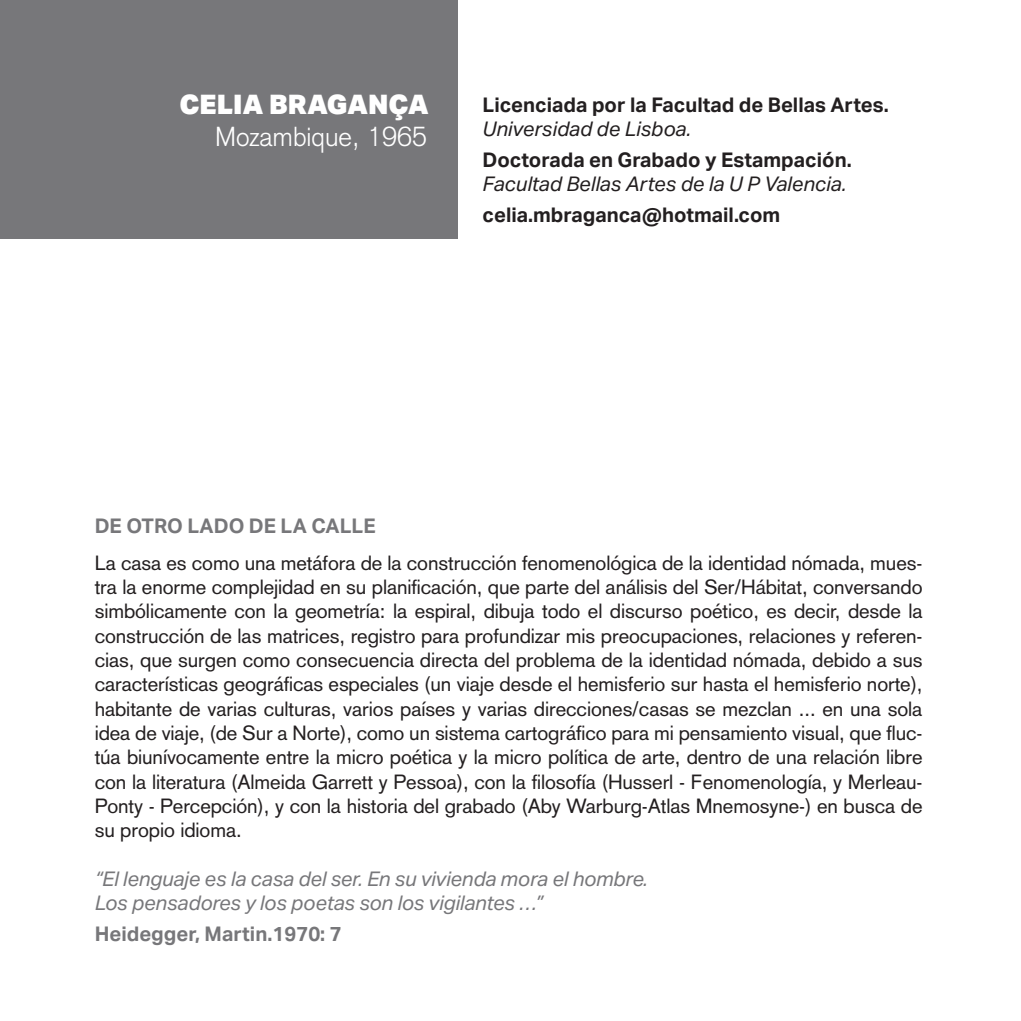
<style>
.page{position:relative;width:1021px;height:1021px;background:#fff}
.page>*{position:absolute;margin:0;border:0;box-sizing:border-box;transform-origin:0 0}
.t1{font:300 27px "Akzidenz Grotesk";color:#fff}
.t2{font:900 27px "Aktiv Grotesk";color:#fff}
.t3{font:20.25px/24.3px "Akzidenz Grotesk";letter-spacing:-.005em;color:#231f20;text-align:justify}
.t4{font:700 20.25px "Aktiv Grotesk";color:#231f20}
.t5{font:italic 20.25px/24.3px "Aktiv Grotesk";letter-spacing:-.005em;color:#77777a}
.t6{font:italic 20.25px "Aktiv Grotesk";color:#231f20}
.t7{font:700 20.25px "Aktiv Grotesk";color:#77777a}
</style>
<div class="page">
<div style="left:0;top:0;width:458px;height:239px;background:#77777a"></div>
<h1 class="t2" style="left:180px;top:86px;width:251px">CELIA BRAGANÇA</h1>
<h1 class="t1" style="left:215px;top:121px;width:214px">Mozambique, 1965</h1>
<p class="t4" style="left:482px;top:92px;width:408px">Licenciada por la Facultad de Bellas Artes.</p>
<p class="t6" style="left:482px;top:117px;width:210px">Universidad de Lisboa.</p>
<p class="t4" style="left:482px;top:147px;width:370px">Doctorada en Grabado y Estampación.</p>
<p class="t6" style="left:482px;top:172px;width:365px">Facultad Bellas Artes de la U P Valencia.</p>
<p class="t4" style="left:482px;top:202px;width:299px">celia.mbraganca@hotmail.com</p>
<p class="t7" style="left:95px;top:513px;width:282px">DE OTRO LADO DE LA CALLE</p>
<p class="t3" style="left:95px;top:550px;width:829px">La casa es como una metáfora de la construcción fenomenológica de la identidad nómada, mues&shy;tra la enorme complejidad en su planificación, que parte del análisis del Ser/Hábitat, conversando simbólicamente con la geometría: la espiral, dibuja todo el discurso poético, es decir, desde la construcción de las matrices, registro para profundizar mis preocupaciones, relaciones y referen&shy;cias, que surgen como consecuencia directa del problema de la identidad nómada, debido a sus características geográficas especiales (un viaje desde el hemisferio sur hasta el hemisferio norte), habitante de varias culturas, varios países y varias direcciones/casas se mezclan ... en una sola idea de viaje, (de Sur a Norte), como un sistema cartográfico para mi pensamiento visual, que fluc&shy;túa biunívocamente entre la micro poética y la micro política de arte, dentro de una relación libre con la literatura (Almeida Garrett y Pessoa), con la filosofía (Husserl - Fenomenología, y Merleau-Ponty - Percepción), y con la historia del grabado (Aby Warburg-Atlas Mnemosyne-) en busca de su propio idioma.</p>
<p class="t5" style="left:95px;top:866px;width:554px">“El lenguaje es la casa del ser. En su vivienda mora el hombre.<br>Los pensadores y los poetas son los vigilantes …”</p>
<p class="t7" style="left:95px;top:921px;width:248px">Heidegger, Martin.1970: 7</p>
</div>
